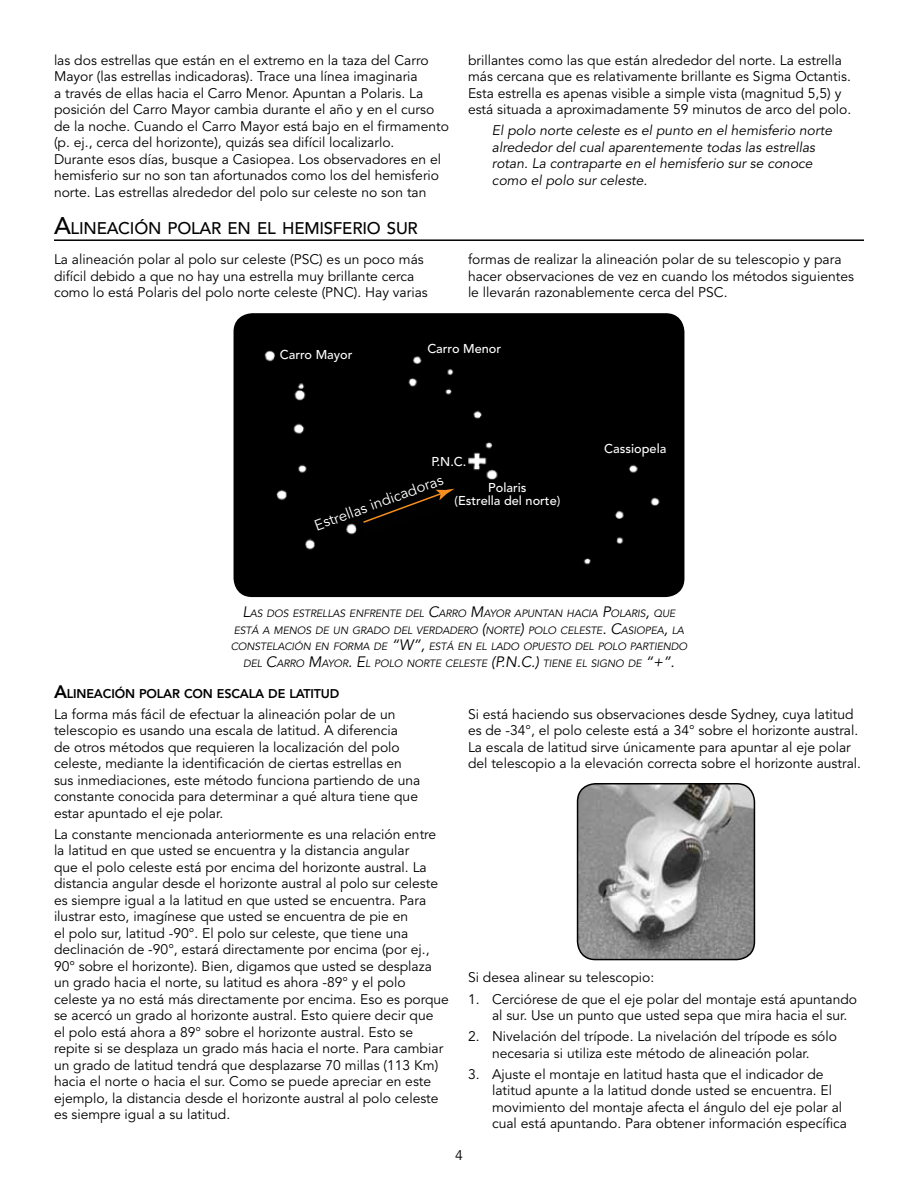
<style>
.page{position:relative;width:918px;height:1188px;background:#fff}
.page>*{position:absolute;margin:0;border:0;box-sizing:border-box;transform-origin:0 0}
.t1{font:500 16.8px "Avenir";letter-spacing:-.015em;color:#000}
.t2{font:15px "Avenir";color:#fff}
.t3{font:13.8px/16.5px "Avenir";color:#000}
.t4{font:italic 13.8px/16.5px "Avenir";color:#000}
.t5{font:500 12.75px/12.8px "Avenir";color:#fff;text-align:center}
.t6{font:800 12.6px "Avenir";letter-spacing:-.015em;color:#000}
.t7{font:italic 10.5px/16.5px "Avenir";letter-spacing:-.015em;color:#000;text-align:center}
.s1{font-size:24px}
.s2{font-size:15px}
.s3{font-size:18px}
</style>
<div class="page">
<hr style="left:54px;top:239px;width:810px;height:2px;background:#000">
<img style="left:578px;top:784px;width:176px;height:176px">
<div style="left:577px;top:783px;width:178px;height:177px;border:2px solid #000;border-radius:18px"></div>
<div style="left:234px;top:314px;width:450px;height:282px;background:#000"></div>
<svg style="left:362px;top:489px;width:93px;height:35px;background:#0f0902"></svg>
<div style="left:234px;top:313px;width:450px;height:284px;border:2px solid #000;border-radius:18px"></div>
<p class="t3" style="left:54px;top:52px;width:397px">las dos estrellas que están en el extremo en la taza del Carro Mayor (las estrellas indicadoras). Trace una línea imaginaria<br>a través de ellas hacia el Carro Menor. Apuntan a Polaris. La posición del Carro Mayor cambia durante el año y en el curso de la noche. Cuando el Carro Mayor está bajo en el firmamento (p. ej., cerca del horizonte), quizás sea difícil localizarlo.<br>Durante esos días, busque a Casiopea. Los observadores en el hemisferio sur no son tan afortunados como los del hemisferio norte. Las estrellas alrededor del polo sur celeste no son tan</p>
<p class="t3" style="left:468px;top:52px;width:385px">brillantes como las que están alrededor del norte. La estrella más cercana que es relativamente brillante es Sigma Octantis.<br>Esta estrella es apenas visible a simple vista (magnitud 5,5) y está situada a aproximadamente 59 minutos de arco del polo.</p>
<p class="t4" style="left:492px;top:122px;width:342px">El polo norte celeste es el punto en el hemisferio norte alrededor del cual aparentemente todas las estrellas rotan. La contraparte en el hemisferio sur se conoce como el polo sur celeste.</p>
<p class="t1" style="left:54px;top:219px;width:365px"><span class="s1">A</span>LINEACIÓN POLAR EN EL HEMISFERIO SUR</p>
<p class="t3" style="left:54px;top:251px;width:375px">La alineación polar al polo sur celeste (PSC) es un poco más difícil debido a que no hay una estrella muy brillante cerca como lo está Polaris del polo norte celeste (PNC). Hay varias</p>
<p class="t3" style="left:468px;top:251px;width:388px">formas de realizar la alineación polar de su telescopio y para hacer observaciones de vez en cuando los métodos siguientes le llevarán razonablemente cerca del PSC.</p>
<p class="t5" style="left:280px;top:348px;width:74px">Carro Mayor</p>
<p class="t5" style="left:427px;top:343px;width:75px">Carro Menor</p>
<p class="t5" style="left:431px;top:455px;width:37px">P.N.C.</p>
<p class="t2" style="left:312px;top:517px;width:137px;rotate:-20deg">Estrellas indicadoras</p>
<p class="t5" style="left:455px;top:482px;width:107px">Polaris<br>(Estrella del norte)</p>
<p class="t5" style="left:604px;top:442px;width:64px">Cassiopela</p>
<p class="t7" style="left:231px;top:606px;width:458px"><span class="s2">L</span>AS DOS ESTRELLAS ENFRENTE DEL <span class="s2">C</span>ARRO <span class="s2">M</span>AYOR APUNTAN HACIA <span class="s2">P</span>OLARIS<span class="s2">,</span> QUE ESTÁ A MENOS DE UN GRADO DEL VERDADERO <span class="s2">(</span>NORTE<span class="s2">)</span> POLO CELESTE<span class="s2">. C</span>ASIOPEA<span class="s2">,</span> LA CONSTELACIÓN EN FORMA DE <span class="s2">“W”,</span> ESTÁ EN EL LADO OPUESTO DEL POLO PARTIENDO DEL <span class="s2">C</span>ARRO <span class="s2">M</span>AYOR<span class="s2">. E</span>L POLO NORTE CELESTE <span class="s2">(P.N.C.)</span> TIENE EL SIGNO DE <span class="s2">“+”.</span></p>
<p class="t6" style="left:54px;top:686px;width:287px"><span class="s3">A</span>LINEACIÓN POLAR CON ESCALA DE LATITUD</p>
<p class="t3" style="left:54px;top:706px;width:368px">La forma más fácil de efectuar la alineación polar de un telescopio es usando una escala de latitud. A diferencia<br>de otros métodos que requieren la localización del polo celeste, mediante la identificación de ciertas estrellas en sus inmediaciones, este método funciona partiendo de una constante conocida para determinar a qué altura tiene que estar apuntado el eje polar.</p>
<p class="t3" style="left:54px;top:826px;width:396px">La constante mencionada anteriormente es una relación entre la latitud en que usted se encuentra y la distancia angular<br>que el polo celeste está por encima del horizonte austral. La distancia angular desde el horizonte austral al polo sur celeste es siempre igual a la latitud en que usted se encuentra. Para ilustrar esto, imagínese que usted se encuentra de pie en<br>el polo sur, latitud -90°. El polo sur celeste, que tiene una declinación de -90°, estará directamente por encima (por ej., 90° sobre el horizonte). Bien, digamos que usted se desplaza un grado hacia el norte, su latitud es ahora -89° y el polo celeste ya no está más directamente por encima. Eso es porque se acercó un grado al horizonte austral. Esto quiere decir que<br>el polo está ahora a 89° sobre el horizonte austral. Esto se repite si se desplaza un grado más hacia el norte. Para cambiar un grado de latitud tendrá que desplazarse 70 millas (113 Km) hacia el norte o hacia el sur. Como se puede apreciar en este ejemplo, la distancia desde el horizonte austral al polo celeste es siempre igual a su latitud.</p>
<p class="t3" style="left:468px;top:706px;width:395px">Si está haciendo sus observaciones desde Sydney, cuya latitud es de -34°, el polo celeste está a 34° sobre el horizonte austral.<br>La escala de latitud sirve únicamente para apuntar al eje polar del telescopio a la elevación correcta sobre el horizonte austral.</p>
<p class="t3" style="left:468px;top:970px;width:188px">Si desea alinear su telescopio:</p>
<p class="t3" style="left:492px;top:991px;width:367px;text-indent:-24px">1. Cerciórese de que el eje polar del montaje está apuntando al sur. Use un punto que usted sepa que mira hacia el sur.</p>
<p class="t3" style="left:468px;top:1028px;width:371px;text-align:center">2. Nivelación del trípode. La nivelación del trípode es sólo necesaria si utiliza este método de alineación polar.</p>
<p class="t3" style="left:492px;top:1066px;width:357px;text-indent:-24px">3. Ajuste el montaje en latitud hasta que el indicador de latitud apunte a la latitud donde usted se encuentra. El movimiento del montaje afecta el ángulo del eje polar al cual está apuntando. Para obtener información específica</p>
<p class="t3" style="left:455px;top:1148px;width:9px">4</p>
</div>
